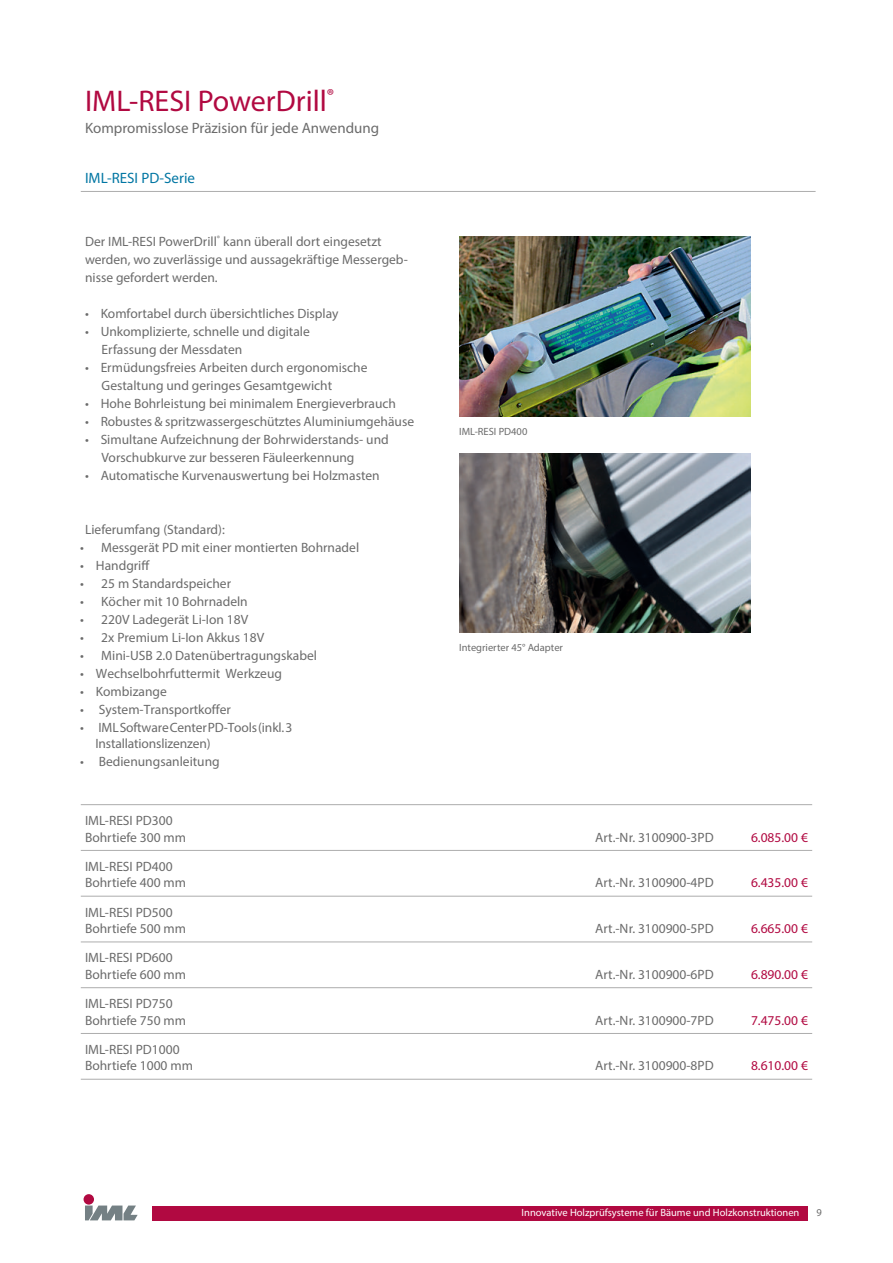
<style>
.page{position:relative;width:893px;height:1263px;background:#fff}
.page>*{position:absolute;margin:0;border:0;box-sizing:border-box;transform-origin:0 0}
.t1{font:30px "Myriad Pro";color:#b10941}
.t2{font:15px "Myriad Pro";color:#6b6b6b}
.t3{font:15px "Myriad Pro";color:#0076a3}
.t4{font:13.5px/16.5px "Myriad Pro";color:#6b6b6b}
.t5{font:13.5px "Myriad Pro";color:#b10941}
.t6{font:10.5px "Myriad Pro";color:#fff}
.t7{font:10.5px "Myriad Pro";color:#6b6b6b}
</style>
<div class="page">
<div style="left:153px;top:1205px;width:655px;height:15px;background:#b10941"></div>
<svg style="left:85px;top:1205px;width:53px;height:15px"></svg>
<div style="left:84px;top:1194px;width:10px;height:10px;background:#b10941;border-radius:50%"></div>
<hr style="left:81px;top:804px;width:731px;height:1px;background:#adadad">
<hr style="left:81px;top:850px;width:731px;height:1px;background:#adadad">
<hr style="left:81px;top:896px;width:731px;height:1px;background:#adadad">
<hr style="left:81px;top:941px;width:731px;height:1px;background:#adadad">
<hr style="left:81px;top:987px;width:731px;height:1px;background:#adadad">
<hr style="left:81px;top:1033px;width:731px;height:1px;background:#adadad">
<hr style="left:81px;top:1079px;width:731px;height:1px;background:#adadad">
<hr style="left:81px;top:191px;width:735px;height:1px;background:#adadad">
<img style="left:459px;top:237px;width:292px;height:180px">
<img style="left:459px;top:453px;width:292px;height:180px">
<h1 class="t1" style="left:85px;top:82px;width:251px">IML-RESI PowerDrill<sup>®</sup></h1>
<p class="t2" style="left:85px;top:119px;width:296px">Kompromisslose Präzision für jede Anwendung</p>
<p class="t3" style="left:85px;top:168px;width:112px">IML-RESI PD-Serie</p>
<p class="t4" style="left:85px;top:232px;width:324px;line-height:18px">Der IML-RESI PowerDrill<sup>®</sup> kann überall dort eingesetzt werden, wo zuverlässige und aussagekräftige Messergeb&shy;nisse gefordert werden.</p>
<p class="t4" style="left:85px;top:305px;width:255px">• Komfortabel durch übersichtliches Display</p>
<p class="t4" style="left:102px;top:322px;width:210px;line-height:18px;text-indent:-17px">• Unkomplizierte, schnelle und digitale<br>Erfassung der Messdaten</p>
<p class="t4" style="left:102px;top:358px;width:268px;line-height:18px;text-indent:-17px">• Ermüdungsfreies Arbeiten durch ergonomische<br>Gestaltung und geringes Gesamtgewicht</p>
<p class="t4" style="left:85px;top:395px;width:313px">• Hohe Bohrleistung bei minimalem Energieverbrauch</p>
<p class="t4" style="left:85px;top:413px;width:331px">• Robustes &amp; spritzwassergeschütztes Aluminiumgehäuse</p>
<p class="t4" style="left:102px;top:430px;width:289px;line-height:18px;text-indent:-17px">• Simultane Aufzeichnung der Bohrwiderstands- und<br>Vorschubkurve zur besseren Fäuleerkennung</p>
<p class="t4" style="left:85px;top:467px;width:296px">• Automatische Kurvenauswertung bei Holzmasten</p>
<p class="t4" style="left:85px;top:521px;width:141px">Lieferumfang (Standard):</p>
<p class="t4" style="left:80px;top:539px;width:280px">• Messgerät PD mit einer montierten Bohrnadel</p>
<p class="t4" style="left:80px;top:557px;width:71px">• Handgriff</p>
<p class="t4" style="left:80px;top:575px;width:152px">• 25 m Standardspeicher</p>
<p class="t4" style="left:80px;top:593px;width:169px">• Köcher mit 10 Bohrnadeln</p>
<p class="t4" style="left:80px;top:610px;width:170px">• 220V Ladegerät Li-Ion 18V</p>
<p class="t4" style="left:80px;top:628px;width:186px">• 2x Premium Li-Ion Akkus 18V</p>
<p class="t4" style="left:80px;top:646px;width:238px">• Mini-USB 2.0 Datenübertragungskabel</p>
<p class="t4" style="left:80px;top:664px;width:203px">• Wechselbohrfutter mit Werkzeug</p>
<p class="t4" style="left:80px;top:682px;width:88px">• Kombizange</p>
<p class="t4" style="left:80px;top:700px;width:152px">• System-Transportkoffer</p>
<p class="t4" style="left:95px;top:719px;width:198px;text-indent:-15px">• IML Software Center PD-Tools(inkl. 3<br>Installationslizenzen)</p>
<p class="t4" style="left:80px;top:753px;width:141px">• Bedienungsanleitung</p>
<p class="t4" style="left:85px;top:812px;width:102px">IML-RESI PD300<br>Bohrtiefe 300 mm</p>
<p class="t4" style="left:85px;top:858px;width:102px">IML-RESI PD400<br>Bohrtiefe 400 mm</p>
<p class="t4" style="left:85px;top:903px;width:102px">IML-RESI PD500<br>Bohrtiefe 500 mm</p>
<p class="t4" style="left:85px;top:949px;width:102px">IML-RESI PD600<br>Bohrtiefe 600 mm</p>
<p class="t4" style="left:85px;top:995px;width:102px">IML-RESI PD750<br>Bohrtiefe 750 mm</p>
<p class="t4" style="left:85px;top:1041px;width:109px">IML-RESI PD1000<br>Bohrtiefe 1000 mm</p>
<p class="t7" style="left:459px;top:425px;width:70px">IML-RESI PD400</p>
<p class="t7" style="left:459px;top:641px;width:105px">Integrierter 45° Adapter</p>
<p class="t4" style="left:595px;top:828px;width:120px">Art.-Nr. 3100900-3PD</p>
<p class="t5" style="left:751px;top:829px;width:58px">6.085.00 €</p>
<p class="t4" style="left:595px;top:874px;width:120px">Art.-Nr. 3100900-4PD</p>
<p class="t5" style="left:751px;top:874px;width:58px">6.435.00 €</p>
<p class="t4" style="left:595px;top:920px;width:120px">Art.-Nr. 3100900-5PD</p>
<p class="t5" style="left:751px;top:920px;width:58px">6.665.00 €</p>
<p class="t4" style="left:595px;top:966px;width:120px">Art.-Nr. 3100900-6PD</p>
<p class="t5" style="left:751px;top:966px;width:58px">6.890.00 €</p>
<p class="t4" style="left:595px;top:1011px;width:120px">Art.-Nr. 3100900-7PD</p>
<p class="t5" style="left:751px;top:1012px;width:58px">7.475.00 €</p>
<p class="t4" style="left:595px;top:1057px;width:120px">Art.-Nr. 3100900-8PD</p>
<p class="t5" style="left:751px;top:1057px;width:58px">8.610.00 €</p>
<p class="t6" style="left:522px;top:1206px;width:279px">Innovative Holzprüfsysteme für Bäume und Holzkonstruktionen</p>
<p class="t7" style="left:816px;top:1206px;width:7px">9</p>
</div>
